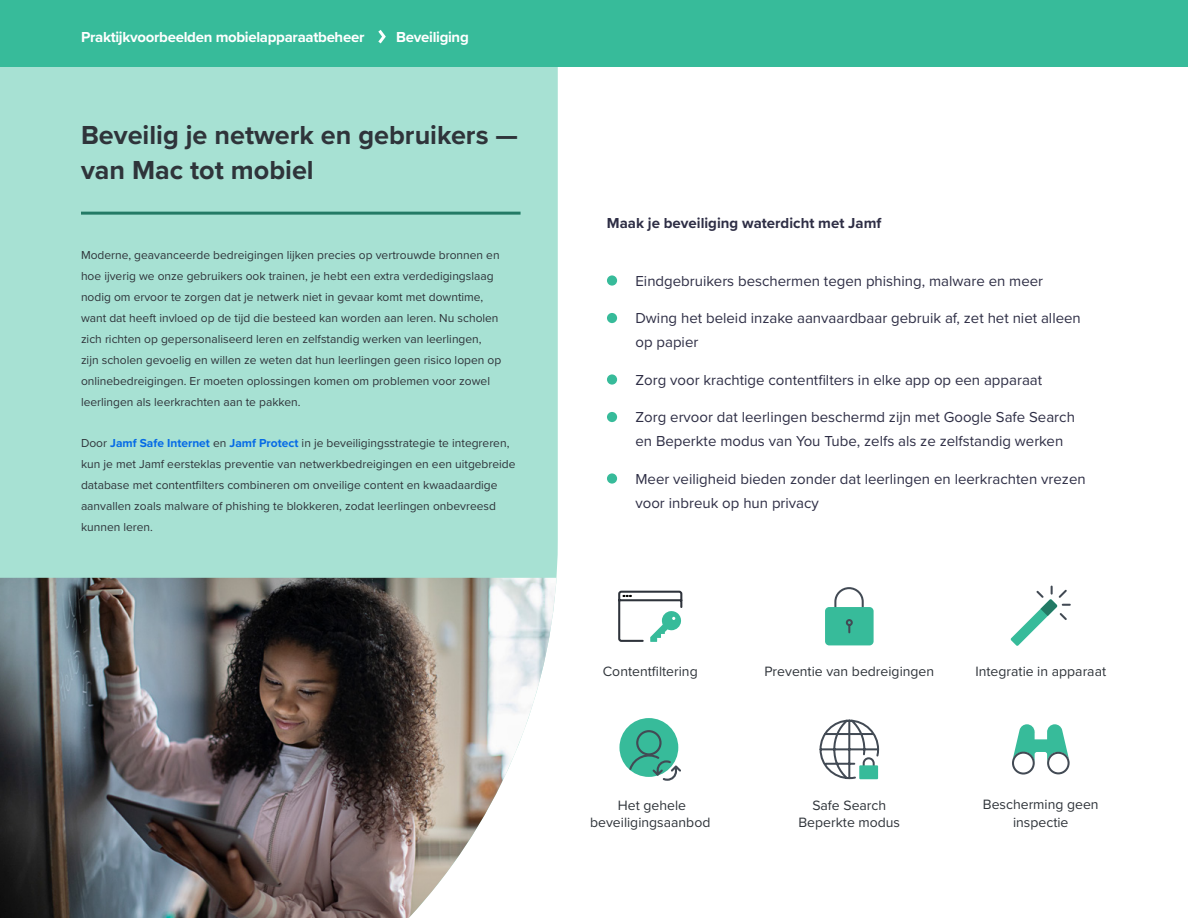
<style>
.page{position:relative;width:1188px;height:918px;background:#fff}
.page>*{position:absolute;margin:0;border:0;box-sizing:border-box;transform-origin:0 0}
.t1{font:700 27px/34.5px "Proxima Nova";color:#2f343a}
.t2{font:15px/24px "Proxima Nova";color:#2e2e45}
.t3{font:700 15px "Proxima Nova";letter-spacing:-.02em;color:#fff}
.t4{font:700 15px "Proxima Nova";color:#2e2e45}
.t5{font:13.95px/17.5px "Proxima Nova";color:#2f343a;text-align:center}
.t6{font:12px/21px "Proxima Nova";color:#2f343a}
.s1{font-weight:700;color:#056ae6}
</style>
<div class="page">
<div style="left:0;top:66px;width:558px;height:512px;background:#a7e1d3"></div>
<img style="left:0;top:578px;width:557px;height:340px">
<div style="left:0;top:0;width:1188px;height:66px;background:#37bb9a"></div>
<svg style="left:378px;top:30px;width:8px;height:14px"></svg>
<hr style="left:81px;top:212px;width:440px;height:3px;background:#237a65">
<div style="left:607px;top:275px;width:10px;height:11px;background:#37bb9a;border-radius:50%"></div>
<div style="left:607px;top:313px;width:10px;height:10px;background:#37bb9a;border-radius:50%"></div>
<div style="left:607px;top:374px;width:10px;height:11px;background:#37bb9a;border-radius:50%"></div>
<div style="left:607px;top:412px;width:10px;height:10px;background:#37bb9a;border-radius:50%"></div>
<div style="left:607px;top:473px;width:10px;height:11px;background:#37bb9a;border-radius:50%"></div>
<svg style="left:1011px;top:585px;width:60px;height:61px"></svg>
<svg style="left:834px;top:587px;width:30px;height:20px"></svg>
<div style="left:825px;top:607px;width:49px;height:38px;background:#37bb9a;border-radius:4px"></div>
<svg style="left:845px;top:619px;width:8px;height:15px"></svg>
<div style="left:619px;top:718px;width:59px;height:59px;background:#37bb9a;border-radius:50%"></div>
<svg style="left:628px;top:752px;width:53px;height:29px"></svg>
<div style="left:636px;top:730px;width:26px;height:25px;border:2px solid #424a54;border-radius:50%"></div>
<svg style="left:819px;top:719px;width:61px;height:61px"></svg>
<div style="left:859px;top:765px;width:19px;height:14px;background:#37bb9a"></div>
<svg style="left:618px;top:590px;width:65px;height:52px"></svg>
<svg style="left:1012px;top:724px;width:58px;height:51px"></svg>
<p class="t3" style="left:81px;top:26px;width:285px">Praktijkvoorbeelden mobielapparaatbeheer</p>
<p class="t3" style="left:396px;top:26px;width:74px">Beveiliging</p>
<h1 class="t1" style="left:81px;top:118px;width:438px">Beveilig je netwerk en gebruikers — van Mac tot mobiel</h1>
<p class="t6" style="left:81px;top:244px;width:422px">Moderne, geavanceerde bedreigingen lijken precies op vertrouwde bronnen en hoe ijverig we onze gebruikers ook trainen, je hebt een extra verdedigingslaag nodig om ervoor te zorgen dat je netwerk niet in gevaar komt met downtime, want dat heeft invloed op de tijd die besteed kan worden aan leren. Nu scholen zich richten op gepersonaliseerd leren en zelfstandig werken van leerlingen, zijn scholen gevoelig en willen ze weten dat hun leerlingen geen risico lopen op onlinebedreigingen. Er moeten oplossingen komen om problemen voor zowel leerlingen als leerkrachten aan te pakken.</p>
<p class="t6" style="left:81px;top:432px;width:436px">Door <span class="s1">Jamf Safe Internet</span> en <span class="s1">Jamf Protect</span> in je beveiligingsstrategie te integreren, kun je met Jamf eersteklas preventie van netwerkbedreigingen en een uitgebreide database met contentfilters combineren om onveilige content en kwaadaardige aanvallen zoals malware of phishing te blokkeren, zodat leerlingen onbevreesd kunnen leren.</p>
<p class="t4" style="left:607px;top:212px;width:276px">Maak je beveiliging waterdicht met Jamf</p>
<p class="t2" style="left:635px;top:268px;width:409px">Eindgebruikers beschermen tegen phishing, malware en meer</p>
<p class="t2" style="left:635px;top:305px;width:447px">Dwing het beleid inzake aanvaardbaar gebruik af, zet het niet alleen op papier</p>
<p class="t2" style="left:635px;top:367px;width:408px">Zorg voor krachtige contentfilters in elke app op een apparaat</p>
<p class="t2" style="left:635px;top:404px;width:441px">Zorg ervoor dat leerlingen beschermd zijn met Google Safe Search en Beperkte modus van You Tube, zelfs als ze zelfstandig werken</p>
<p class="t2" style="left:635px;top:466px;width:452px">Meer veiligheid bieden zonder dat leerlingen en leerkrachten vrezen voor inbreuk op hun privacy</p>
<p class="t5" style="left:603px;top:662px;width:96px">Contentfiltering</p>
<p class="t5" style="left:590px;top:795px;width:122px">Het gehele beveiligingsaanbod</p>
<p class="t5" style="left:764px;top:662px;width:171px">Preventie van bedreigingen</p>
<p class="t5" style="left:975px;top:662px;width:132px">Integratie in apparaat</p>
<p class="t5" style="left:798px;top:795px;width:103px">Safe Search<br>Beperkte modus</p>
<p class="t5" style="left:983px;top:795px;width:117px">Bescherming geen inspectie</p>
</div>
